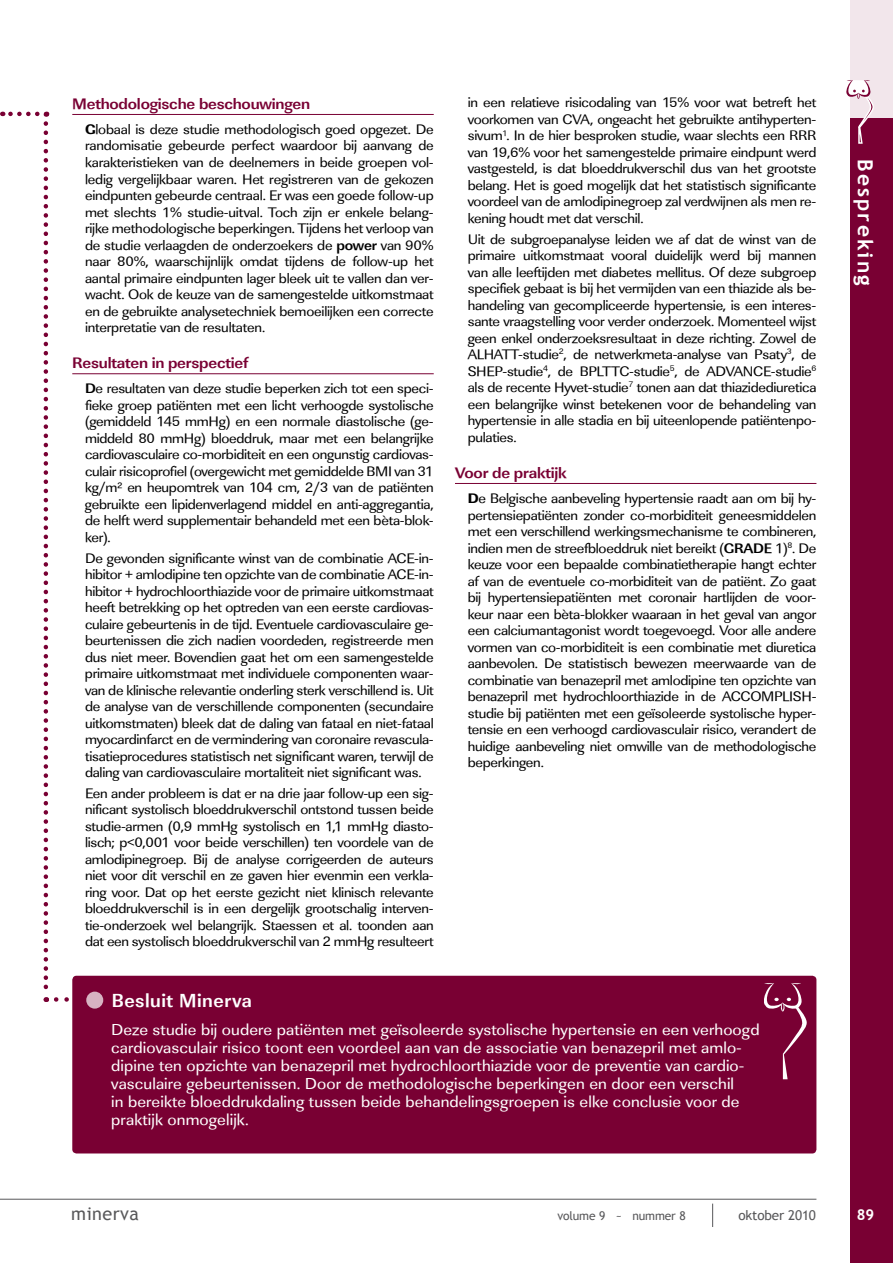
<style>
.page{position:relative;width:893px;height:1263px;background:#fff}
.page>*{position:absolute;margin:0;border:0;box-sizing:border-box;transform-origin:0 0}
.t1{font:700 21px "Trebuchet MS";letter-spacing:.1em;color:#fff}
.t2{font:700 19.5px "Linear Std";letter-spacing:.025em;color:#fff}
.t3{font:18px "Trebuchet MS";letter-spacing:.025em;color:#58585a}
.t4{font:16.35px/18px "Linear Std";letter-spacing:.005em;color:#fff;scale:1.05 1}
.t5{font:700 15.6px "Linear Std";letter-spacing:-.015em;color:#790033;scale:1.05 1}
.t6{font:700 15px "Trebuchet MS";color:#fff}
.t7{font:14.25px/16.5px "Linear Std";letter-spacing:-.02em;color:#000;text-align:justify;scale:1.05 1}
.t8{font:13.5px "Trebuchet MS";letter-spacing:-.01em;color:#58585a}
.t9{font:12px "Trebuchet MS";letter-spacing:-.01em;color:#58585a}
.s1{font-family:"Linear Std Xbold"}
.s2{font-weight:700}
</style>
<div class="page">
<div style="left:850px;top:0;width:43px;height:118px;background:#f2e6eb"></div>
<div style="left:850px;top:118px;width:43px;height:1145px;background:#790033"></div>
<div style="left:72px;top:976px;width:744px;height:177px;background:#790033;border-radius:4px"></div>
<hr style="left:72px;top:114px;width:362px;height:1px;background:#790033">
<hr style="left:72px;top:373px;width:362px;height:1px;background:#790033">
<hr style="left:455px;top:483px;width:361px;height:1px;background:#790033">
<div style="left:86px;top:991px;width:17px;height:17px;background:#d7b3c2;border-radius:50%"></div>
<svg style="left:764px;top:983px;width:42px;height:96px"></svg>
<svg style="left:44px;top:123px;width:4px;height:879px"></svg>
<svg style="left:56px;top:997px;width:17px;height:5px"></svg>
<svg style="left:2px;top:112px;width:35px;height:4px"></svg>
<hr style="left:0;top:1199px;width:816px;height:1px;background:#58585a">
<svg style="left:846px;top:80px;width:28px;height:64px"></svg>
<svg style="left:712px;top:1203px;width:1px;height:24px"></svg>
<p class="t5" style="left:72px;top:94px;width:228px">Methodologische beschouwingen</p>
<p class="t7" style="left:85px;top:121px;width:334px"><span class="s1">G</span>lobaal is deze studie methodologisch goed opgezet. De randomisatie gebeurde perfect waardoor bij aanvang de karakteristieken van de deelnemers in beide groepen vol&shy;ledig vergelijkbaar waren. Het registreren van de gekozen eindpunten gebeurde centraal. Er was een goede follow-up met slechts 1% studie-uitval. Toch zijn er enkele belang&shy;rijke methodologische beperkingen. Tijdens het verloop van de studie verlaagden de onderzoekers de <span class="s2">power</span> van 90% naar 80%, waarschijnlijk omdat tijdens de follow-up het aantal primaire eindpunten lager bleek uit te vallen dan ver&shy;wacht. Ook de keuze van de samengestelde uitkomstmaat en de gebruikte analysetechniek bemoeilijken een correcte interpretatie van de resultaten.</p>
<p class="t5" style="left:72px;top:354px;width:169px">Resultaten in perspectief</p>
<p class="t7" style="left:85px;top:380px;width:334px"><span class="s2">D</span>e resultaten van deze studie beperken zich tot een speci&shy;fieke groep patiënten met een licht verhoogde systolische (gemiddeld 145 mmHg) en een normale diastolische (ge&shy;middeld 80 mmHg) bloeddruk, maar met een belangrijke cardiovasculaire co-morbiditeit en een ongunstig cardiovas&shy;culair risicoprofiel (overgewicht met gemiddelde BMI van 31 kg/m² en heupomtrek van 104 cm, 2/3 van de patiënten gebruikte een lipidenverlagend middel en anti-aggregantia, de helft werd supplementair behandeld met een bèta-blok&shy;ker).</p>
<p class="t7" style="left:85px;top:550px;width:334px">De gevonden significante winst van de combinatie ACE-in&shy;hibitor + amlodipine ten opzichte van de combinatie ACE-in&shy;hibitor + hydrochloorthiazide voor de primaire uitkomstmaat heeft betrekking op het optreden van een eerste cardiovas&shy;culaire gebeurtenis in de tijd. Eventuele cardiovasculaire ge&shy;beurtenissen die zich nadien voordeden, registreerde men dus niet meer. Bovendien gaat het om een samengestelde primaire uitkomstmaat met individuele componenten waar&shy;van de klinische relevantie onderling sterk verschillend is. Uit de analyse van de verschillende componenten (secundaire uitkomstmaten) bleek dat de daling van fataal en niet-fataal myocardinfarct en de vermindering van coronaire revascula&shy;tisatieprocedures statistisch net significant waren, terwijl de daling van cardiovasculaire mortaliteit niet significant was.</p>
<p class="t7" style="left:85px;top:785px;width:334px">Een ander probleem is dat er na drie jaar follow-up een sig&shy;nificant systolisch bloeddrukverschil ontstond tussen beide studie-armen (0,9 mmHg systolisch en 1,1 mmHg diasto&shy;lisch; p&lt;0,001 voor beide verschillen) ten voordele van de amlodipinegroep. Bij de analyse corrigeerden de auteurs niet voor dit verschil en ze gaven hier evenmin een verkla&shy;ring voor. Dat op het eerste gezicht niet klinisch relevante bloeddrukverschil is in een dergelijk grootschalig interven&shy;tie-onderzoek wel belangrijk. Staessen et al. toonden aan dat een systolisch bloeddrukverschil van 2 mmHg resulteert</p>
<h2 class="t2" style="left:112px;top:988px;width:142px">Besluit Minerva</h2>
<p class="t7" style="left:468px;top:95px;width:334px">in een relatieve risicodaling van 15% voor wat betreft het voorkomen van CVA, ongeacht het gebruikte antihyperten&shy;sivum<sup>1</sup>. In de hier besproken studie, waar slechts een RRR van 19,6% voor het samengestelde primaire eindpunt werd vastgesteld, is dat bloeddrukverschil dus van het grootste belang. Het is goed mogelijk dat het statistisch significante voordeel van de amlodipinegroep zal verdwijnen als men re&shy;kening houdt met dat verschil.</p>
<p class="t7" style="left:468px;top:231px;width:334px">Uit de subgroepanalyse leiden we af dat de winst van de primaire uitkomstmaat vooral duidelijk werd bij mannen van alle leeftijden met diabetes mellitus. Of deze subgroep specifiek gebaat is bij het vermijden van een thiazide als be&shy;handeling van gecompliceerde hypertensie, is een interes&shy;sante vraagstelling voor verder onderzoek. Momenteel wijst geen enkel onderzoeksresultaat in deze richting. Zowel de ALHATT-studie<sup>2</sup>, de netwerkmeta-analyse van Psaty<sup>3</sup>, de SHEP-studie<sup>4</sup>, de BPLTTC-studie<sup>5</sup>, de ADVANCE-studie<sup>6 </sup>als de recente Hyvet-studie<sup>7</sup> tonen aan dat thiazidediuretica een belangrijke winst betekenen voor de behandeling van hypertensie in alle stadia en bij uiteenlopende patiëntenpo&shy;pulaties.</p>
<p class="t5" style="left:455px;top:463px;width:108px">Voor de praktijk</p>
<p class="t7" style="left:468px;top:490px;width:334px"><span class="s1">D</span>e Belgische aanbeveling hypertensie raadt aan om bij hy&shy;pertensiepatiënten zonder co-morbiditeit geneesmiddelen met een verschillend werkingsmechanisme te combineren, indien men de streefbloeddruk niet bereikt (<span class="s2">GRADE</span> 1)<sup>8</sup>. De keuze voor een bepaalde combinatietherapie hangt echter af van de eventuele co-morbiditeit van de patiënt. Zo gaat bij hypertensiepatiënten met coronair hartlijden de voor&shy;keur naar een bèta-blokker waaraan in het geval van angor een calciumantagonist wordt toegevoegd. Voor alle andere vormen van co-morbiditeit is een combinatie met diuretica aanbevolen. De statistisch bewezen meerwaarde van de combinatie van benazepril met amlodipine ten opzichte van benazepril met hydrochloorthiazide in de ACCOMPLISH&shy;studie bij patiënten met een geïsoleerde systolische hyper&shy;tensie en een verhoogd cardiovasculair risico, verandert de huidige aanbeveling niet omwille van de methodologische beperkingen.</p>
<p class="t4" style="left:111px;top:1021px;width:619px">Deze studie bij oudere patiënten met geïsoleerde systolische hypertensie en een verhoogd cardiovasculair risico toont een voordeel aan van de associatie van benazepril met amlo&shy;dipine ten opzichte van benazepril met hydrochloorthiazide voor de preventie van cardio&shy;vasculaire gebeurtenissen. Door de methodologische beperkingen en door een verschil<br>in bereikte bloeddrukdaling tussen beide behandelingsgroepen is elke conclusie voor de praktijk onmogelijk.</p>
<h1 class="t1" style="left:878px;top:159px;width:128px;rotate:90deg">Bespreking</h1>
<p class="t3" style="left:71px;top:1203px;width:69px">minerva</p>
<p class="t6" style="left:857px;top:1206px;width:19px">89</p>
<p class="t9" style="left:557px;top:1209px;width:130px">volume 9 ~ nummer 8</p>
<p class="t8" style="left:738px;top:1207px;width:79px">oktober 2010</p>
</div>
